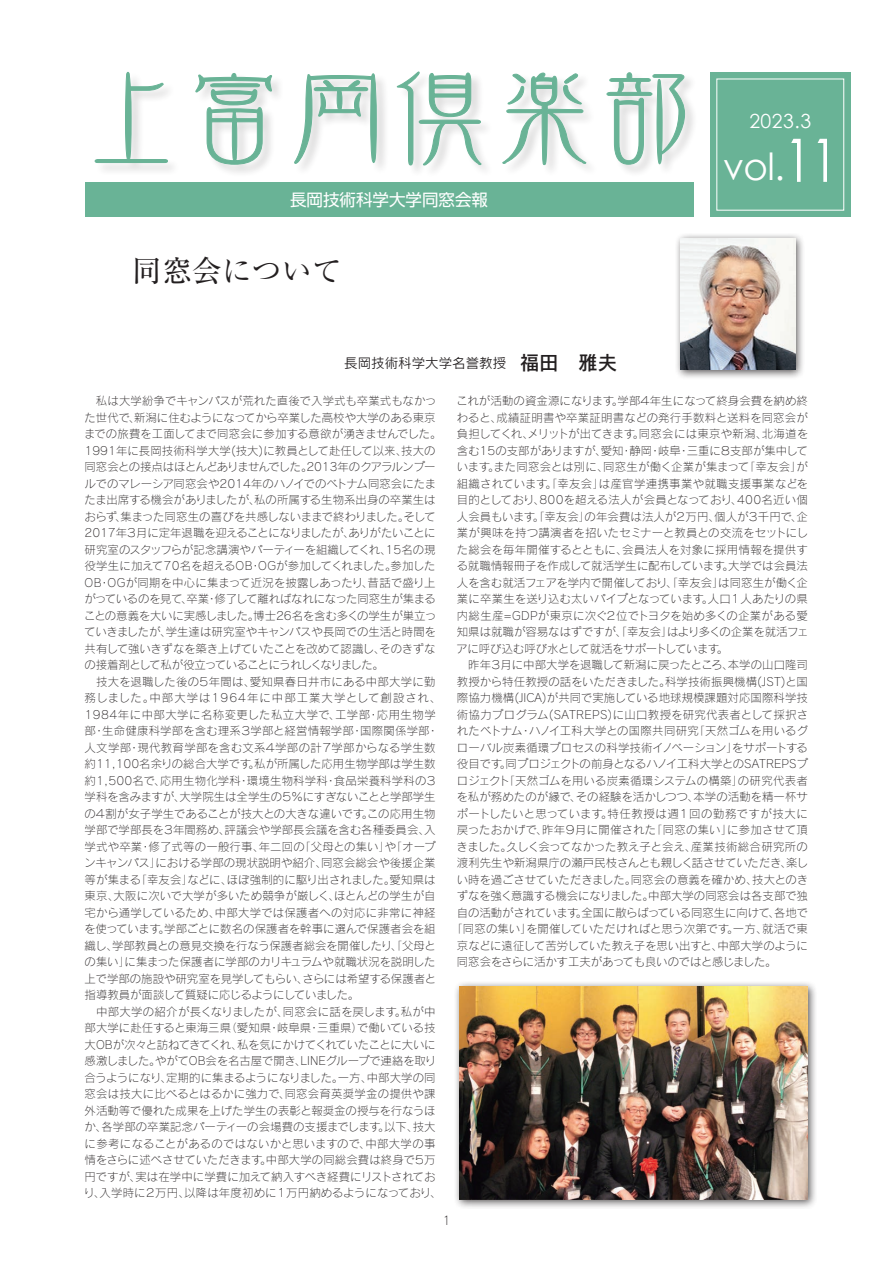
<style>
.page{position:relative;width:893px;height:1263px;background:#fff}
.page>*{position:absolute;margin:0;border:0;box-sizing:border-box;transform-origin:0 0}
.t1{font:37.5px "Century Gothic";color:#fff}
.t2{font:30px "Ryumin Pro";color:#231f20}
.t3{font:19.5px "Century Gothic";color:#fff}
.t4{font:16.5px "Shin Go Pro";color:#fff}
.t5{font:13.5px "Rodin Pro M";color:#231f20}
.t6{font:12px "Rodin Pro L";color:#231f20}
.t7{font:11.4px/16.5px "Rodin Pro L";color:#231f20}
.t8{font:11.4px "Rodin Pro L";letter-spacing:.03em;color:#231f20}
.t9{font:11.4px "Rodin Pro L";letter-spacing:.02em;color:#231f20}
.t10{font:11.4px "Rodin Pro L";letter-spacing:-.02em;color:#231f20}
.s1{font-family:"Rodin Pro DB";font-size:19.5px}
.s2{font-size:60px}
</style>
<div class="page">
<div style="left:710px;top:72px;width:140px;height:145px;background:#69b396"></div>
<div style="left:716px;top:79px;width:128px;height:131px;border:1px solid #fff"></div>
<div style="left:85px;top:183px;width:608px;height:34px;background:#69b396"></div>
<div style="left:95px;top:72px;width:603px;height:107px;background:#231f20;opacity:.18"></div>
<svg style="left:94px;top:71px;width:591px;height:95px"></svg>
<div style="left:674px;top:232px;width:131px;height:148px;background:#231f20;opacity:.75"></div>
<img style="left:680px;top:238px;width:115px;height:132px">
<div style="left:453px;top:980px;width:365px;height:229px;background:#231f20;opacity:.75"></div>
<img style="left:459px;top:986px;width:349px;height:213px">
<h3 class="t4" style="left:290px;top:186px;width:200px">長岡技術科学大学同窓会報</h3>
<h2 class="t2" style="left:132px;top:247px;width:211px">同窓会について</h2>
<p class="t5" style="left:344px;top:354px;width:274px">長岡技術科学大学名誉教授　<span class="s1">福田　雅夫</span></p>
<h3 class="t3" style="left:749px;top:107px;width:63px">2023.3</h3>
<h1 class="t1" style="left:723px;top:140px;width:117px">vol.<span class="s2">11</span></h1>
<p class="t7" style="left:84px;top:393px;width:359px;text-indent:12px">私は大学紛争でキャンパスが荒れた直後で入学式も卒業式もなかった世代で、新潟に住むようになってから卒業した高校や大学のある東京までの旅費を工面してまで同窓会に参加する意欲が湧きませんでした。1991年に長岡技術科学大学(技大)に教員として赴任して以来、技大の同窓会との接点はほとんどありませんでした。2013年のクアラルンプールでのマレーシア同窓会や2014年のハノイでのベトナム同窓会にたまたま出席する機会がありましたが、私の所属する生物系出身の卒業生はおらず、集まった同窓生の喜びを共感しないままで終わりました。そして2017年３月に定年退職を迎えることになりましたが、ありがたいことに研究室のスタッフらが記念講演やパーティーを組織してくれ、15名の現役学生に加えて70名を超えるOB・OGが参加してくれました。参加したOB・OGが同期を中心に集まって近況を披露しあったり、昔話で盛り上がっているのを見て、卒業・修了して離ればなれになった同窓生が集まることの意義を大いに実感しました。博士26名を含む多くの学生が巣立っていきましたが、学生達は研究室やキャンパスや長岡での生活と時間を共有して強いきずなを築き上げていたことを改めて認識し、そのきずなの接着剤として私が役立っていることにうれしくなりました。</p>
<p class="t7" style="left:84px;top:673px;width:359px;text-indent:12px">技大を退職した後の５年間は、愛知県春日井市にある中部大学に勤務しました。中部大学は1964年に中部工業大学として創設され、1984年に中部大学に名称変更した私立大学で、工学部・応用生物学部・生命健康科学部を含む理系３学部と経営情報学部・国際関係学部・人文学部・現代教育学部を含む文系４学部の計７学部からなる学生数約11,100名余りの総合大学です。私が所属した応用生物学部は学生数約1,500名で、応用生物化学科・環境生物科学科・食品栄養科学科の３学科を含みますが、大学院生は全学生の５%にすぎないことと学部学生の４割が女子学生であることが技大との大きな違いです。この応用生物学部で学部長を３年間務め、評議会や学部長会議を含む各種委員会、入学式や卒業・修了式等の一般行事、年二回の「父母との集い」や「オープンキャンパス」における学部の現状説明や紹介、同窓会総会や後援企業等が集まる「幸友会」などに、ほぼ強制的に駆り出されました。愛知県は東京、大阪に次いで大学が多いため競争が厳しく、ほとんどの学生が自宅から通学しているため、中部大学では保護者への対応に非常に神経を使っています。学部ごとに数名の保護者を幹事に選んで保護者会を組織し、学部教員との意見交換を行なう保護者総会を開催したり、「父母との集い」に集まった保護者に学部のカリキュラムや就職状況を説明した上で学部の施設や研究室を見学してもらい、さらには希望する保護者と指導教員が面談して質疑に応じるようにしていました。</p>
<p class="t7" style="left:84px;top:1003px;width:359px;text-align:center">中部大学の紹介が長くなりましたが、同窓会に話を戻します。私が中<br>部大学に赴任すると東海三県（愛知県・岐阜県・三重県）で働いている技大OBが次々と訪ねてきてくれ、私を気にかけてくれていたことに大いに感激しました。やがてOB会を名古屋で開き、LINEグループで連絡を取り合うようになり、定期的に集まるようになりました。一方、中部大学の同窓会は技大に比べるとはるかに強力で、同窓会育英奨学金の提供や課外活動等で優れた成果を上げた学生の表彰と報奨金の授与を行なうほか、各学部の卒業記念パーティーの会場費の支援までします。以下、技大に参考になることがあるのではないかと思いますので、中部大学の事情をさらに述べさせていただきます。中部大学の同総会費は終身で５万円ですが、実は在学中に学費に加えて納入すべき経費にリストされており、入学時に２万円、以降は年度初めに１万円納めるようになっており、</p>
<p class="t6" style="left:442px;top:1212px;width:10px">1</p>
<p class="t7" style="left:456px;top:392px;width:354px;text-align:justify">これが活動の資金源になります。学部４年生になって終身会費を納め終わると、成績証明書や卒業証明書などの発行手数料と送料を同窓会が負担してくれ、メリットが出てきます。同窓会には東京や新潟、北海道を含む15の支部がありますが、愛知・静岡・岐阜・三重に８支部が集中しています。また同窓会とは別に、同窓生が働く企業が集まって「幸友会」が組織されています。「幸友会」は産官学連携事業や就職支援事業などを目的としており、800を超える法人が会員となっており、400名近い個人会員もいます。「幸友会」の年会費は法人が２万円、個人が３千円で、企業が興味を持つ講演者を招いたセミナーと教員との交流をセットにした総会を毎年開催するとともに、会員法人を対象に採用情報を提供する就職情報冊子を作成して就活学生に配布しています。大学では会員法人を含む就活フェアを学内で開催しており、「幸友会」は同窓生が働く企業に卒業生を送り込む太いパイプとなっています。人口１人あたりの県内総生産=GDPが東京に次ぐ２位でトヨタを始め多くの企業がある愛知県は就職が容易なはずですが、「幸友会」はより多くの企業を就活フェアに呼び込む呼び水として就活をサポートしています。</p>
<p class="t7" style="left:468px;top:656px;width:341px">昨年３月に中部大学を退職して新潟に戻ったところ、本学の山口隆司</p>
<p class="t7" style="left:457px;top:673px;width:353px">教授から特任教授の話をいただきました。科学技術振興機構(JST)と国</p>
<p class="t7" style="left:457px;top:689px;width:353px">際協力機構(JICA)が共同で実施している地球規模課題対応国際科学技</p>
<p class="t8" style="left:457px;top:707px;width:353px">術協力プログラム(SATREPS)に山口教授を研究代表者として採択さ</p>
<p class="t7" style="left:457px;top:722px;width:353px">れたベトナム・ハノイ工科大学との国際共同研究「天然ゴムを用いるグ</p>
<p class="t7" style="left:457px;top:739px;width:353px">ローバル炭素循環プロセスの科学技術イノベーション」をサポートする</p>
<p class="t7" style="left:457px;top:755px;width:353px">役目です。同プロジェクトの前身となるハノイ工科大学とのSATREPSプ</p>
<p class="t7" style="left:457px;top:772px;width:352px">ロジェクト「天然ゴムを用いる炭素循環システムの構築」の研究代表者</p>
<p class="t7" style="left:457px;top:788px;width:352px">を私が務めたのが縁で、その経験を活かしつつ、本学の活動を精一杯サ</p>
<p class="t9" style="left:457px;top:806px;width:352px">ポートしたいと思っています。特任教授は週１回の勤務ですが技大に</p>
<p class="t8" style="left:457px;top:823px;width:353px">戻ったおかげで、昨年９月に開催された「同窓の集い」に参加させて頂</p>
<p class="t7" style="left:457px;top:838px;width:353px">きました。久しく会ってなかった教え子と会え、産業技術総合研究所の</p>
<p class="t7" style="left:457px;top:854px;width:353px">渡利先生や新潟県庁の瀬戸民枝さんとも親しく話させていただき、楽し</p>
<p class="t7" style="left:457px;top:871px;width:353px">い時を過ごさせていただきました。同窓会の意義を確かめ、技大とのき</p>
<p class="t7" style="left:457px;top:887px;width:353px">ずなを強く意識する機会になりました。中部大学の同窓会は各支部で独</p>
<p class="t7" style="left:457px;top:904px;width:353px">自の活動がされています。全国に散らばっている同窓生に向けて、各地で</p>
<p class="t7" style="left:451px;top:920px;width:358px">「同窓の集い」を開催していただければと思う次第です。一方、就活で東</p>
<p class="t7" style="left:457px;top:937px;width:353px">京などに遠征して苦労していた教え子を思い出すと、中部大学のように</p>
<p class="t10" style="left:457px;top:955px;width:321px">同窓会をさらに活かす工夫があっても良いのではと感じました。</p>
</div>
